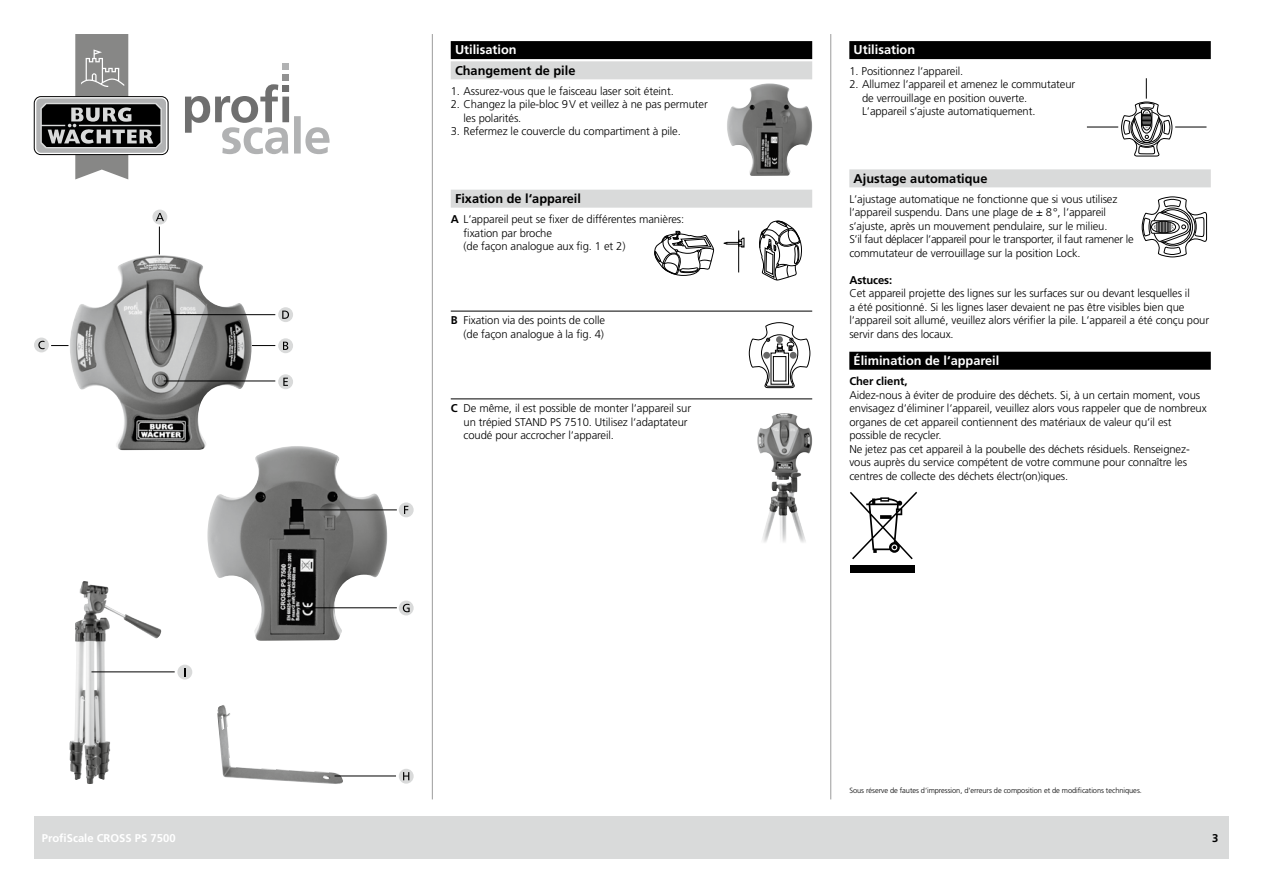
<style>
.page{position:relative;width:1263px;height:893px;background:#fff}
.page>*{position:absolute;margin:0;border:0;box-sizing:border-box;transform-origin:0 0}
.t1{font:700 12.75px "Frutiger";color:#000}
.t2{font:700 12.75px "Frutiger";color:#fff}
.t3{font:300 11.25px/13.5px "Frutiger";letter-spacing:-.01em;color:#000}
.t4{font:700 11.25px "Frutiger";color:#fff}
.t5{font:700 11.25px "Frutiger";letter-spacing:-.01em;color:#000}
.t6{font:300 7.5px "Frutiger";letter-spacing:-.01em;color:#000}
.s1{font-weight:700}
</style>
<div class="page">
<hr style="left:432px;top:34px;width:1px;height:765px;background:#9c9c9c">
<hr style="left:830px;top:34px;width:1px;height:765px;background:#9c9c9c">
<div style="left:34px;top:816px;width:1195px;height:43px;background:#d9dada"></div>
<div style="left:34px;top:96px;width:134px;height:59px;border:1px solid #000;border-radius:7px"></div>
<div style="left:36px;top:98px;width:130px;height:55px;background:#b1b2b3;border-radius:5px"></div>
<svg style="left:40px;top:34px;width:122px;height:145px"></svg>
<div style="left:282px;top:75px;width:7px;height:6px;background:#929292"></div>
<div style="left:282px;top:63px;width:7px;height:7px;background:#b1b2b3"></div>
<svg style="left:185px;top:84px;width:145px;height:70px"></svg>
<img style="left:70px;top:255px;width:182px;height:195px">
<svg style="left:252px;top:345px;width:23px;height:1px"></svg>
<div style="left:278px;top:338px;width:15px;height:15px;background:#d9dada;border-radius:50%"></div>
<svg style="left:283px;top:342px;width:5px;height:8px"></svg>
<svg style="left:51px;top:345px;width:17px;height:1px"></svg>
<div style="left:34px;top:338px;width:15px;height:14px;background:#d9dada;border-radius:50%"></div>
<svg style="left:38px;top:341px;width:7px;height:8px"></svg>
<div style="left:152px;top:210px;width:15px;height:14px;background:#d9dada;border-radius:50%"></div>
<svg style="left:156px;top:213px;width:8px;height:8px"></svg>
<svg style="left:159px;top:227px;width:1px;height:27px"></svg>
<hr style="left:164px;top:314px;width:111px;height:1px;background:#000">
<div style="left:278px;top:307px;width:15px;height:15px;background:#d9dada;border-radius:50%"></div>
<svg style="left:282px;top:311px;width:7px;height:8px"></svg>
<hr style="left:164px;top:380px;width:111px;height:1px;background:#000">
<div style="left:278px;top:374px;width:15px;height:15px;background:#d9dada;border-radius:50%"></div>
<svg style="left:283px;top:378px;width:5px;height:8px"></svg>
<img style="left:207px;top:446px;width:180px;height:195px">
<div style="left:399px;top:502px;width:15px;height:15px;background:#d9dada;border-radius:50%"></div>
<svg style="left:404px;top:506px;width:4px;height:8px"></svg>
<hr style="left:300px;top:509px;width:97px;height:1px;background:#000">
<hr style="left:300px;top:607px;width:97px;height:1px;background:#000">
<div style="left:399px;top:601px;width:15px;height:14px;background:#d9dada;border-radius:50%"></div>
<svg style="left:403px;top:604px;width:7px;height:8px"></svg>
<img style="left:69px;top:581px;width:19px;height:199px">
<hr style="left:91px;top:671px;width:84px;height:1px;background:#000">
<div style="left:177px;top:665px;width:15px;height:14px;background:#d9dada;border-radius:50%"></div>
<img style="left:217px;top:705px;width:126px;height:79px">
<hr style="left:335px;top:775px;width:61px;height:1px;background:#000">
<svg style="left:399px;top:769px;width:15px;height:15px"></svg>
<svg style="left:403px;top:772px;width:6px;height:8px"></svg>
<div style="left:451px;top:41px;width:361px;height:18px;background:#000"></div>
<div style="left:451px;top:61px;width:361px;height:18px;background:#d9dada"></div>
<div style="left:451px;top:190px;width:361px;height:18px;background:#d9dada"></div>
<hr style="left:451px;top:311px;width:361px;height:1px;background:#000">
<hr style="left:451px;top:399px;width:361px;height:1px;background:#000">
<svg style="left:749px;top:322px;width:61px;height:66px"></svg>
<img style="left:757px;top:415px;width:34px;height:128px">
<div style="left:849px;top:41px;width:362px;height:18px;background:#000"></div>
<div style="left:849px;top:169px;width:362px;height:18px;background:#d9dada"></div>
<div style="left:849px;top:352px;width:362px;height:18px;background:#000"></div>
<hr style="left:1175px;top:127px;width:31px;height:1px;background:#000">
<hr style="left:1087px;top:127px;width:31px;height:1px;background:#000">
<svg style="left:1121px;top:78px;width:51px;height:79px"></svg>
<div style="left:850px;top:565px;width:65px;height:8px;background:#000"></div>
<svg style="left:850px;top:492px;width:67px;height:67px"></svg>
<svg style="left:1142px;top:196px;width:65px;height:61px"></svg>
<img style="left:727px;top:83px;width:85px;height:93px">
<svg style="left:654px;top:231px;width:60px;height:45px"></svg>
<svg style="left:759px;top:220px;width:43px;height:61px"></svg>
<hr style="left:738px;top:230px;width:1px;height:42px;background:#000">
<svg style="left:724px;top:238px;width:20px;height:9px"></svg>
<p class="t2" style="left:455px;top:42px;width:63px">Utilisation</p>
<p class="t1" style="left:455px;top:63px;width:122px">Changement de pile</p>
<p class="t3" style="left:451px;top:84px;width:225px">1. Assurez-vous que le faisceau laser soit éteint.</p>
<p class="t3" style="left:463px;top:98px;width:246px;text-indent:-13px">2. Changez la pile-bloc 9V et veillez à ne pas permuter les polarités.</p>
<p class="t3" style="left:451px;top:125px;width:232px">3. Refermez le couvercle du compartiment à pile.</p>
<p class="t1" style="left:455px;top:191px;width:127px">Fixation de l‘appareil</p>
<p class="t3" style="left:463px;top:212px;width:222px;text-indent:-13px"><span class="s1">A</span> L‘appareil peut se fixer de différentes manières: fixation par broche<br>(de façon analogue aux fig. 1 et 2)</p>
<p class="t3" style="left:451px;top:314px;width:156px;text-align:right"><span class="s1">B</span> Fixation via des points de colle (de façon analogue à la fig. 4)</p>
<p class="t3" style="left:463px;top:401px;width:229px;text-indent:-13px"><span class="s1">C</span> De même, il est possible de monter l‘appareil sur un trépied STAND PS 7510. Utilisez l‘adaptateur coudé pour accrocher l‘appareil.</p>
<p class="t2" style="left:853px;top:42px;width:63px">Utilisation</p>
<p class="t3" style="left:849px;top:64px;width:115px">1. Positionnez l‘appareil.</p>
<p class="t3" style="left:862px;top:77px;width:215px;text-indent:-13px">2. Allumez l‘appareil et amenez le commutateur de verrouillage en position ouverte.<br>L‘appareil s‘ajuste automatiquement.</p>
<p class="t1" style="left:853px;top:171px;width:135px">Ajustage automatique</p>
<p class="t3" style="left:849px;top:192px;width:286px">L‘ajustage automatique ne fonctionne que si vous utilisez l‘appareil suspendu. Dans une plage de ± 8°, l‘appareil s‘ajuste, après un mouvement pendulaire, sur le milieu.<br>S‘il faut déplacer l‘appareil pour le transporter, il faut ramener le commutateur de verrouillage sur la position Lock.</p>
<p class="t5" style="left:849px;top:273px;width:44px">Astuces:</p>
<p class="t3" style="left:849px;top:287px;width:361px">Cet appareil projette des lignes sur les surfaces sur ou devant lesquelles il<br>a été positionné. Si les lignes laser devaient ne pas être visibles bien que l‘appareil soit allumé, veuillez alors vérifier la pile. L‘appareil a été conçu pour servir dans des locaux.</p>
<p class="t2" style="left:853px;top:353px;width:147px">Élimination de l‘appareil</p>
<p class="t5" style="left:849px;top:375px;width:60px">Cher client,</p>
<p class="t3" style="left:849px;top:388px;width:359px">Aidez-nous à éviter de produire des déchets. Si, à un certain moment, vous envisagez d‘éliminer l‘appareil, veuillez alors vous rappeler que de nombreux organes de cet appareil contiennent des matériaux de valeur qu‘il est possible de recycler.<br>Ne jetez pas cet appareil à la poubelle des déchets résiduels. Renseignez&shy;vous auprès du service compétent de votre commune pour connaître les centres de collecte des déchets électr(on)iques.</p>
<p class="t6" style="left:849px;top:786px;width:294px">Sous réserve de fautes d‘impression, d‘erreurs de composition et de modifications techniques.</p>
<p class="t4" style="left:42px;top:831px;width:135px">ProfiScale CROSS PS 7500</p>
<p class="t5" style="left:1212px;top:831px;width:8px">3</p>
</div>
